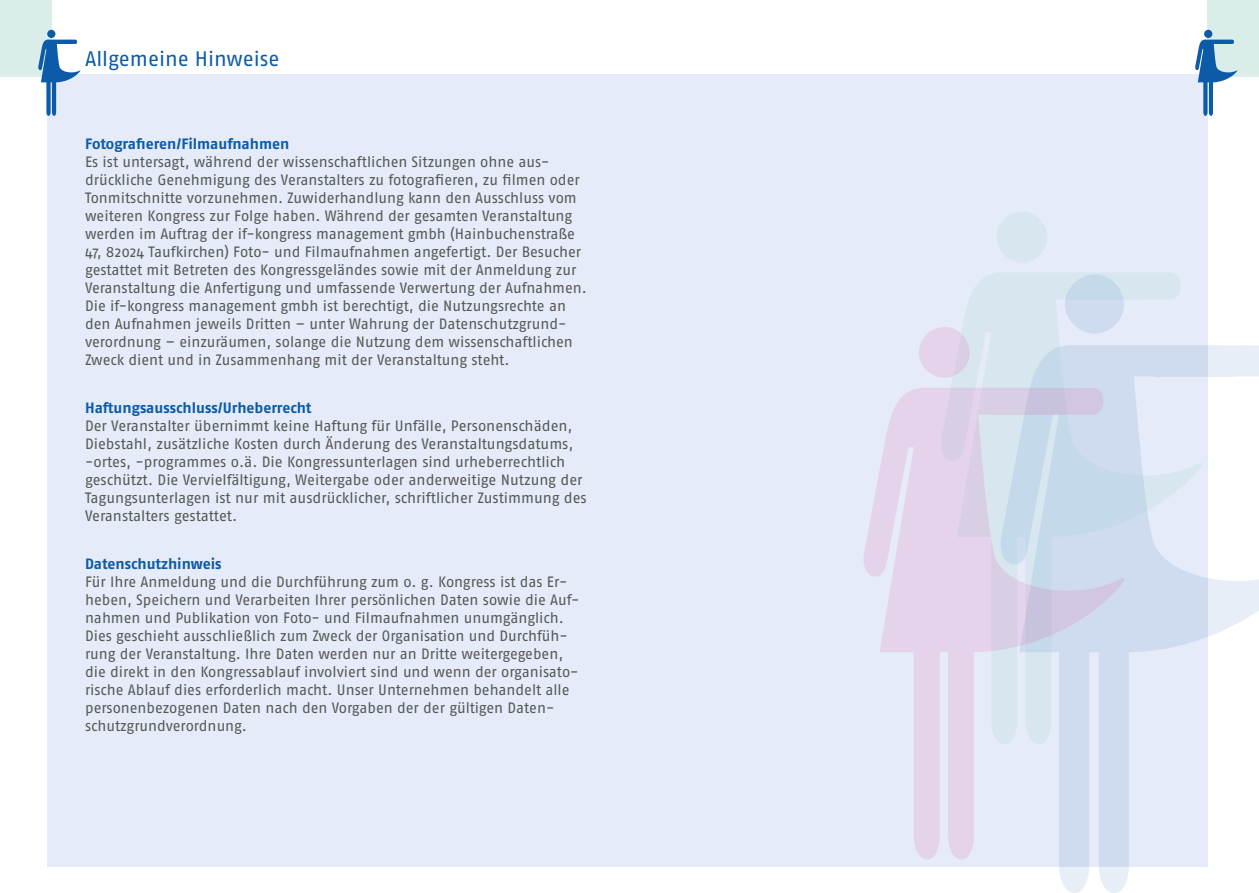
<style>
.page{position:relative;width:1259px;height:893px;background:#fff}
.page>*{position:absolute;margin:0;border:0;box-sizing:border-box;transform-origin:0 0}
.t1{font:21px "Fago No";color:#0c5ba8}
.t2{font:15px/18px "Fago No";letter-spacing:-.005em;color:#575756}
.t3{font:700 15px "Fago No";letter-spacing:-.005em;color:#0c5ba8}
</style>
<div class="page">
<div style="left:0;top:0;width:51px;height:77px;background:#daede8"></div>
<div style="left:1208px;top:0;width:51px;height:77px;background:#daede8"></div>
<div style="left:47px;top:74px;width:582px;height:793px;background:#e5ebf8"></div>
<div style="left:629px;top:74px;width:579px;height:793px;background:#e5ebf8"></div>
<div style="left:1204px;top:30px;width:8px;height:8px;background:#0c5ba8;border-radius:50%"></div>
<svg style="left:1195px;top:40px;width:43px;height:76px"></svg>
<div style="left:47px;top:30px;width:8px;height:8px;background:#0c5ba8;border-radius:50%"></div>
<svg style="left:38px;top:40px;width:43px;height:76px"></svg>
<svg style="left:1059px;top:345px;width:200px;height:548px"></svg>
<div style="left:996px;top:212px;width:51px;height:51px;background:#d8e6f0;border-radius:50%"></div>
<svg style="left:949px;top:273px;width:254px;height:471px"></svg>
<div style="left:918px;top:327px;width:51px;height:51px;background:#e5d3eb;border-radius:50%"></div>
<svg style="left:863px;top:388px;width:262px;height:471px"></svg>
<h1 class="t1" style="left:85px;top:46px;width:196px">Allgemeine Hinweise</h1>
<p class="t3" style="left:85px;top:135px;width:206px">Fotografieren/Filmaufnahmen</p>
<p class="t2" style="left:85px;top:153px;width:503px">Es ist untersagt, während der wissenschaftlichen Sitzungen ohne aus&shy;drückliche Genehmigung des Veranstalters zu fotografieren, zu filmen oder Tonmitschnitte vorzunehmen. Zuwiderhandlung kann den Ausschluss vom weiteren Kongress zur Folge haben. Während der gesamten Veranstaltung werden im Auftrag der if-kongress management gmbh (Hainbuchenstraße 47, 82024 Taufkirchen) Foto- und Filmaufnahmen angefertigt. Der Besucher gestattet mit Betreten des Kongressgeländes sowie mit der Anmeldung zur Veranstaltung die Anfertigung und umfassende Verwertung der Aufnahmen.<br>Die if-kongress management gmbh ist berechtigt, die Nutzungsrechte an den Aufnahmen jeweils Dritten – unter Wahrung der Datenschutzgrund&shy;verordnung – einzuräumen, solange die Nutzung dem wissenschaftlichen Zweck dient und in Zusammenhang mit der Veranstaltung steht.</p>
<p class="t3" style="left:85px;top:399px;width:228px">Haftungsausschluss/Urheberrecht</p>
<p class="t2" style="left:85px;top:417px;width:503px">Der Veranstalter übernimmt keine Haftung für Unfälle, Personenschäden, Diebstahl, zusätzliche Kosten durch Änderung des Veranstaltungsdatums, -ortes, -programmes o.ä. Die Kongressunterlagen sind urheberrechtlich geschützt. Die Vervielfältigung, Weitergabe oder anderweitige Nutzung der Tagungsunterlagen ist nur mit ausdrücklicher, schriftlicher Zustimmung des Veranstalters gestattet.</p>
<p class="t3" style="left:85px;top:555px;width:138px">Datenschutzhinweis</p>
<p class="t2" style="left:85px;top:573px;width:496px">Für Ihre Anmeldung und die Durchführung zum o. g. Kongress ist das Er&shy;heben, Speichern und Verarbeiten Ihrer persönlichen Daten sowie die Auf&shy;nahmen und Publikation von Foto- und Filmaufnahmen unumgänglich.<br>Dies geschieht ausschließlich zum Zweck der Organisation und Durchfüh&shy;rung der Veranstaltung. Ihre Daten werden nur an Dritte weitergegeben, die direkt in den Kongressablauf involviert sind und wenn der organisato&shy;rische Ablauf dies erforderlich macht. Unser Unternehmen behandelt alle personenbezogenen Daten nach den Vorgaben der der gültigen Daten&shy;schutzgrundverordnung.</p>
</div>
